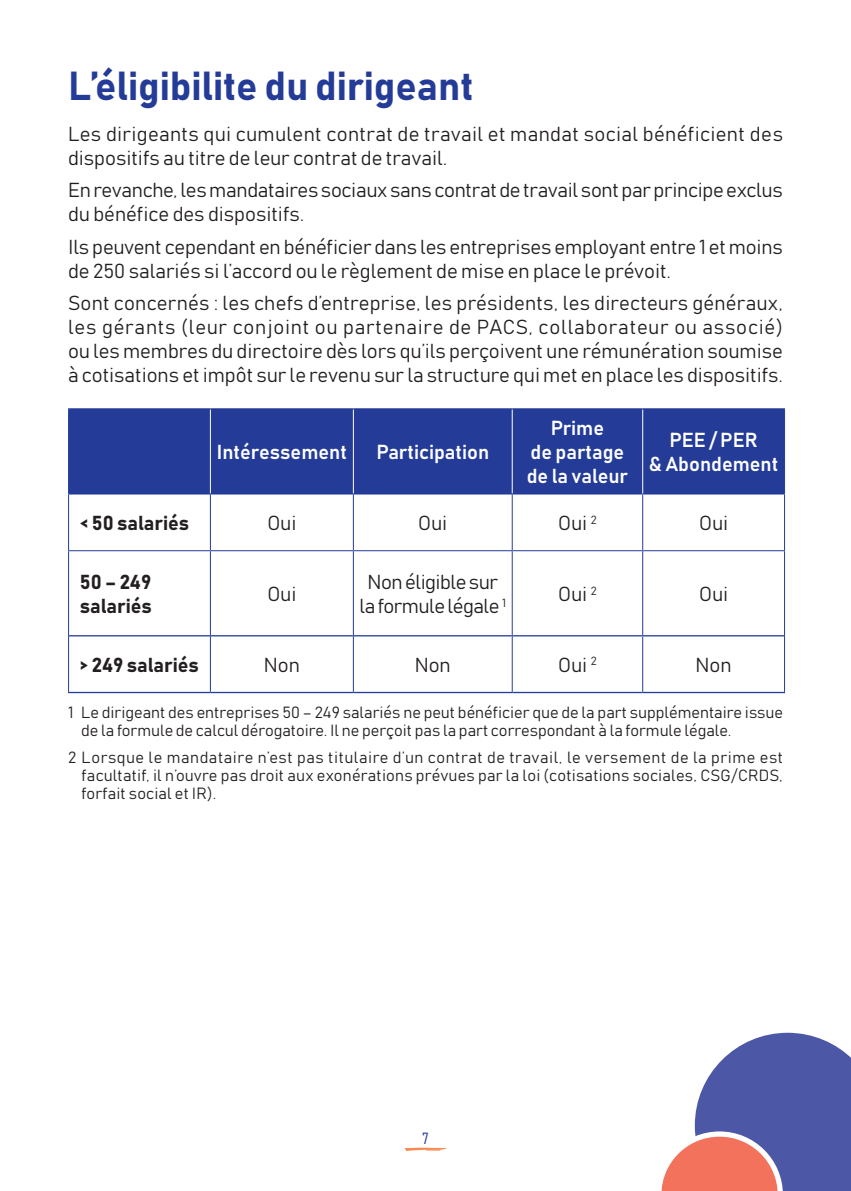
<style>
.page{position:relative;width:851px;height:1191px;background:#fff}
.page>*{position:absolute;margin:0;border:0;box-sizing:border-box;transform-origin:0 0}
.t1{font:40px "Bahnschrift";color:#243c97}
.t2{font:20px/24px "Bahnschrift";color:#231f20}
.t3{font:20px/24px "Bahnschrift";color:#fff;text-align:center}
.t4{font:20px/24px "Bahnschrift";letter-spacing:-.025em;color:#231f20;text-align:center}
.t5{font:16px/18px "Bahnschrift";color:#231f20}
.t6{font:16px "Bahnschrift";color:#243c97}
</style>
<div class="page">
<svg style="left:405px;top:1148px;width:41px;height:3px"></svg>
<div style="left:69px;top:409px;width:714px;height:84px;background:#243c97"></div>
<hr style="left:68px;top:409px;width:1px;height:84px;background:#243c97">
<hr style="left:783px;top:409px;width:1px;height:84px;background:#243c97">
<hr style="left:68px;top:494px;width:1px;height:56px;background:#243c97">
<hr style="left:642px;top:494px;width:1px;height:56px;background:#243c97">
<hr style="left:783px;top:494px;width:1px;height:56px;background:#243c97">
<hr style="left:68px;top:551px;width:1px;height:85px;background:#243c97">
<hr style="left:642px;top:551px;width:1px;height:84px;background:#243c97">
<hr style="left:783px;top:551px;width:1px;height:85px;background:#243c97">
<hr style="left:68px;top:636px;width:1px;height:56px;background:#243c97">
<hr style="left:642px;top:636px;width:1px;height:56px;background:#243c97">
<hr style="left:783px;top:636px;width:1px;height:56px;background:#243c97">
<hr style="left:68px;top:408px;width:142px;height:1px;background:#243c97">
<hr style="left:210px;top:408px;width:143px;height:1px;background:#243c97">
<hr style="left:353px;top:408px;width:159px;height:1px;background:#243c97">
<hr style="left:512px;top:408px;width:130px;height:1px;background:#243c97">
<hr style="left:642px;top:408px;width:142px;height:1px;background:#243c97">
<hr style="left:69px;top:635px;width:141px;height:1px;background:#243c97">
<hr style="left:68px;top:692px;width:142px;height:1px;background:#243c97">
<hr style="left:211px;top:635px;width:142px;height:1px;background:#243c97">
<hr style="left:210px;top:692px;width:143px;height:1px;background:#243c97">
<hr style="left:354px;top:635px;width:157px;height:1px;background:#243c97">
<hr style="left:353px;top:692px;width:159px;height:1px;background:#243c97">
<hr style="left:512px;top:635px;width:130px;height:1px;background:#243c97">
<hr style="left:642px;top:635px;width:141px;height:1px;background:#243c97">
<hr style="left:512px;top:692px;width:130px;height:1px;background:#243c97">
<hr style="left:642px;top:692px;width:142px;height:1px;background:#243c97">
<hr style="left:210px;top:409px;width:1px;height:84px;background:#fff">
<hr style="left:353px;top:409px;width:1px;height:84px;background:#fff">
<hr style="left:511px;top:409px;width:1px;height:84px;background:#fff">
<hr style="left:68px;top:493px;width:142px;height:1px;background:#243c97">
<hr style="left:210px;top:493px;width:143px;height:1px;background:#243c97">
<hr style="left:210px;top:494px;width:1px;height:56px;background:#243c97">
<hr style="left:353px;top:493px;width:159px;height:1px;background:#243c97">
<hr style="left:353px;top:494px;width:1px;height:56px;background:#243c97">
<hr style="left:512px;top:493px;width:130px;height:1px;background:#243c97">
<hr style="left:511px;top:494px;width:1px;height:56px;background:#243c97">
<hr style="left:642px;top:493px;width:142px;height:1px;background:#243c97">
<hr style="left:68px;top:550px;width:142px;height:1px;background:#243c97">
<hr style="left:210px;top:550px;width:143px;height:1px;background:#243c97">
<hr style="left:210px;top:551px;width:1px;height:85px;background:#243c97">
<hr style="left:353px;top:550px;width:159px;height:1px;background:#243c97">
<hr style="left:353px;top:551px;width:1px;height:85px;background:#243c97">
<hr style="left:512px;top:550px;width:130px;height:1px;background:#243c97">
<hr style="left:511px;top:551px;width:1px;height:85px;background:#243c97">
<hr style="left:642px;top:550px;width:142px;height:1px;background:#243c97">
<hr style="left:210px;top:636px;width:1px;height:56px;background:#243c97">
<hr style="left:353px;top:636px;width:1px;height:56px;background:#243c97">
<hr style="left:511px;top:636px;width:1px;height:56px;background:#243c97">
<hr style="left:642px;top:409px;width:1px;height:84px;background:#fff">
<svg style="left:661px;top:1032px;width:189px;height:159px"></svg>
<h1 class="t1" style="left:68px;top:60px;width:407px">L’éligibilite du dirigeant</h1>
<p class="t2" style="left:68px;top:121px;width:716px">Les dirigeants qui cumulent contrat de travail et mandat social bénéficient des dispositifs au titre de leur contrat de travail.</p>
<p class="t2" style="left:68px;top:178px;width:716px">En revanche, les mandataires sociaux sans contrat de travail sont par principe exclus du bénéfice des dispositifs.</p>
<p class="t2" style="left:68px;top:234px;width:716px">Ils peuvent cependant en bénéficier dans les entreprises employant entre 1 et moins de 250 salariés si l’accord ou le règlement de mise en place le prévoit.</p>
<p class="t2" style="left:68px;top:291px;width:716px;text-align:justify">Sont concernés : les chefs d’entreprise, les présidents, les directeurs généraux, les gérants (leur conjoint ou partenaire de PACS, collaborateur ou associé) ou les membres du directoire dès lors qu’ils perçoivent une rémunération soumise à cotisations et impôt sur le revenu sur la structure qui met en place les dispositifs.</p>
<p class="t3" style="left:217px;top:440px;width:131px">Intéressement</p>
<p class="t3" style="left:376px;top:440px;width:114px">Participation</p>
<p class="t3" style="left:526px;top:416px;width:103px">Prime<br>de partage de la valeur</p>
<p class="t3" style="left:648px;top:428px;width:131px">PEE / PER<br>&amp; Abondement</p>
<p class="t2" style="left:80px;top:511px;width:111px">&lt; 50 salariés</p>
<p class="t2" style="left:267px;top:511px;width:31px">Oui</p>
<p class="t2" style="left:418px;top:511px;width:31px">Oui</p>
<p class="t2" style="left:558px;top:511px;width:40px">Oui <sup>2</sup></p>
<p class="t2" style="left:699px;top:511px;width:31px">Oui</p>
<p class="t2" style="left:80px;top:570px;width:74px">50 – 249 salariés</p>
<p class="t2" style="left:267px;top:582px;width:31px">Oui</p>
<p class="t4" style="left:359px;top:570px;width:148px">Non éligible sur la formule légale <sup>1</sup></p>
<p class="t2" style="left:558px;top:582px;width:40px">Oui <sup>2</sup></p>
<p class="t2" style="left:699px;top:582px;width:31px">Oui</p>
<p class="t2" style="left:80px;top:652px;width:120px">&gt; 249 salariés</p>
<p class="t2" style="left:264px;top:652px;width:38px">Non</p>
<p class="t2" style="left:414px;top:652px;width:38px">Non</p>
<p class="t2" style="left:558px;top:652px;width:40px">Oui <sup>2</sup></p>
<p class="t2" style="left:695px;top:652px;width:38px">Non</p>
<p class="t5" style="left:81px;top:703px;width:703px;text-indent:-13px">1 Le dirigeant des entreprises 50 – 249 salariés ne peut bénéficier que de la part supplémentaire issue de la formule de calcul dérogatoire. Il ne perçoit pas la part correspondant à la formule légale.</p>
<p class="t5" style="left:82px;top:748px;width:702px;text-align:justify;text-indent:-14px">2 Lorsque le mandataire n’est pas titulaire d’un contrat de travail, le versement de la prime est facultatif, il n’ouvre pas droit aux exonérations prévues par la loi (cotisations sociales, CSG/CRDS, forfait social et IR).</p>
<p class="t6" style="left:422px;top:1128px;width:8px">7</p>
</div>
